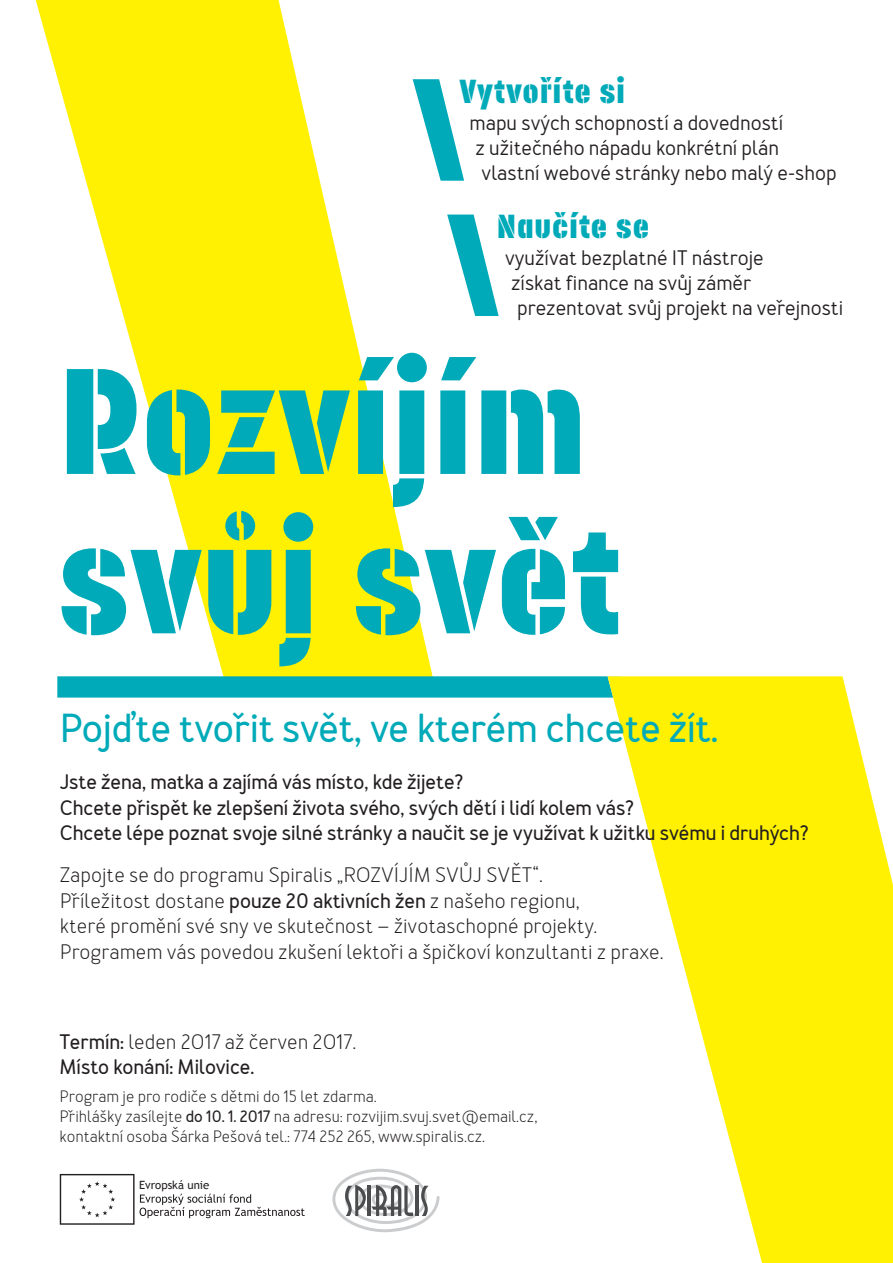
<style>
.page{position:relative;width:893px;height:1263px;background:#fff}
.page>*{position:absolute;margin:0;border:0;box-sizing:border-box;transform-origin:0 0}
.t1{font:148.5px "Korolev Military Stencil";color:#00aab8}
.t2{font:700 40.5px "Merlo";color:#00aab8}
.t3{font:33px "Korolev Military Stencil";letter-spacing:.02em;color:#00aab8}
.t4{font:700 21px/25.2px "Merlo";color:#231f20}
.t5{font:21px/25.5px "Merlo";color:#231f20}
.t6{font:500 21px/25.2px "Merlo";color:#231f20}
.t7{font:16.5px/19.8px "Merlo";color:#231f20}
.t8{font:11.4px "Trebuchet MS";color:#231f20}
.s1{font-weight:700}
.s2{font-weight:400}
</style>
<div class="page">
<svg style="left:435px;top:79px;width:29px;height:102px"></svg>
<svg style="left:36px;top:0;width:399px;height:676px;fill:#fff101"></svg>
<div style="left:57px;top:676px;width:563px;height:22px;background:#00aab8"></div>
<svg style="left:447px;top:215px;width:52px;height:101px"></svg>
<svg style="left:60px;top:1174px;width:245px;height:51px"></svg>
<svg style="left:332px;top:1168px;width:108px;height:65px"></svg>
<svg style="left:608px;top:676px;width:285px;height:587px;fill:#fff101"></svg>
<p class="t3" style="left:459px;top:70px;width:167px">Vytvoříte si</p>
<p class="t6" style="left:470px;top:110px;width:315px">mapu svých schopností a dovedností</p>
<p class="t6" style="left:476px;top:135px;width:305px">z užitečného nápadu konkrétní plán</p>
<p class="t6" style="left:482px;top:161px;width:357px">vlastní webové stránky nebo malý e-shop</p>
<p class="t3" style="left:496px;top:205px;width:154px">Naučíte se</p>
<p class="t6" style="left:505px;top:245px;width:260px">využívat bezplatné IT nástroje získat finance na svůj záměr</p>
<p class="t6" style="left:517px;top:296px;width:328px">prezentovat svůj projekt na veřejnosti</p>
<p class="t1" style="left:58px;top:328px;width:530px">Rozvíjím</p>
<p class="t1" style="left:58px;top:488px;width:565px">svůj svět</p>
<p class="t2" style="left:60px;top:704px;width:660px">Pojďte tvořit svět, ve kterém chcete žít.</p>
<p class="t4" style="left:60px;top:770px;width:405px">Jste žena, matka a zajímá vás místo, kde žijete?</p>
<p class="t4" style="left:60px;top:795px;width:576px">Chcete přispět ke zlepšení života svého, svých dětí i lidí kolem vás?</p>
<p class="t4" style="left:60px;top:821px;width:750px">Chcete lépe poznat svoje silné stránky a naučit se je využívat k užitku svému i druhých?</p>
<p class="t5" style="left:60px;top:863px;width:485px">Zapojte se do programu Spiralis „ROZVÍJÍM SVŮJ SVĚT“.</p>
<p class="t5" style="left:60px;top:888px;width:605px">Příležitost dostane <span class="s1">pouze 20 aktivních žen</span> z našeho regionu,<br>které promění své sny ve skutečnost – životaschopné projekty.<br>Programem vás povedou zkušení lektoři a špičkoví konzultanti z praxe.</p>
<p class="t4" style="left:60px;top:1029px;width:298px">Termín: <span class="s2">leden 2017 až červen 2017.<br></span>Místo konání: Milovice.</p>
<p class="t7" style="left:60px;top:1087px;width:479px">Program je pro rodiče s dětmi do 15 let zdarma.<br>Přihlášky zasílejte <span class="s1">do 10. 1. 2017</span> na adresu: rozvijim.svuj.svet@email.cz, kontaktní osoba Šárka Pešová tel.: 774 252 265, www.spiralis.cz.</p>
<p class="t8" style="left:139px;top:1179px;width:72px">Evropská unie</p>
</div>
